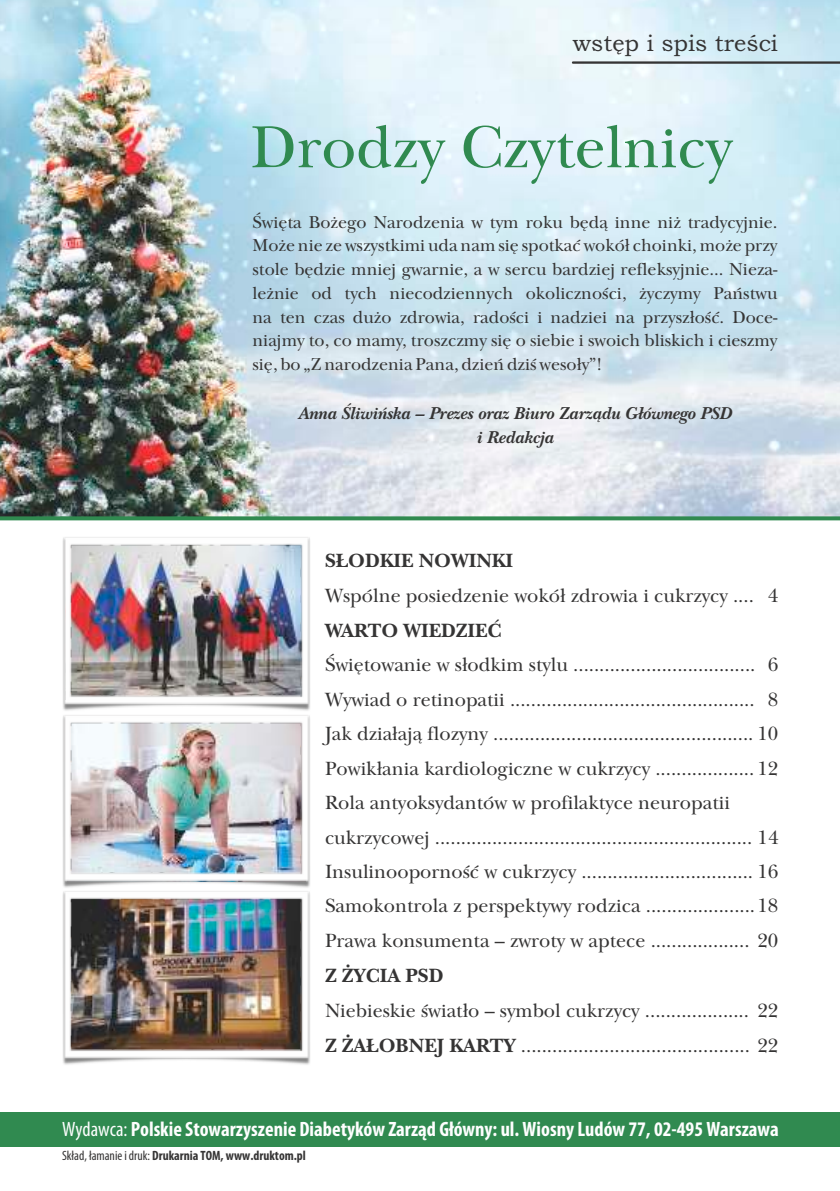
<style>
.page{position:relative;width:840px;height:1191px;background:#fff}
.page>*{position:absolute;margin:0;border:0;box-sizing:border-box;transform-origin:0 0}
.t1{font:62px "Nebraska";color:#308a50}
.t2{font:23.4px "Bookman Old Style";color:#353434}
.t3{font:700 condensed 20.8px "Myriad Pl";color:#fefefe}
.t4{font:20px/34.4px "Nebraska";color:#353434}
.t5{font:700 20px "Nebraska";color:#353434}
.t6{font:18px/23.8px "Nebraska";color:#353434;text-align:justify}
.t7{font:italic 700 18px/24.8px "Nebraska";color:#353434;text-align:center}
.t8{font:700 condensed 13.4px "Myriad Pl";color:#353434}
.s1{font-weight:700}
.s2{font-weight:400}
</style>
<div class="page">
<img style="left:0;top:0;width:839px;height:516px">
<img style="left:62px;top:715px;width:248px;height:350px">
<img style="left:62px;top:537px;width:248px;height:174px">
<div style="left:0;top:1112px;width:839px;height:34px;background:#308a50"></div>
<hr style="left:572px;top:61px;width:267px;height:3px;background:#353434">
<svg style="left:0;top:516px;width:839px;height:4px;background:#3c8e5a"></svg>
<p class="t2" style="left:572px;top:34px;width:206px">wstęp i spis treści</p>
<h1 class="t1" style="left:250px;top:122px;width:482px">Drodzy Czytelnicy</h1>
<p class="t6" style="left:252px;top:212px;width:526px">Święta Bożego Narodzenia w tym roku będą inne niż tradycyjnie.<br>Może nie ze wszystkimi uda nam się spotkać wokół choinki, może przy stole będzie mniej gwarnie, a w sercu bardziej refleksyjnie... Nieza&shy;leżnie od tych niecodziennych okoliczności, życzymy Państwu na ten czas dużo zdrowia, radości i nadziei na przyszłość. Doce&shy;niajmy to, co mamy, troszczmy się o siebie i swoich bliskich i cieszmy się, bo „Z narodzenia Pana, dzień dziś wesoły”!</p>
<p class="t7" style="left:298px;top:402px;width:435px">Anna Śliwińska – Prezes oraz Biuro Zarządu Głównego PSD i Redakcja</p>
<p class="t5" style="left:325px;top:552px;width:189px">SŁODKIE NOWINKI</p>
<p class="t4" style="left:325px;top:580px;width:454px">Wspólne posiedzenie wokół zdrowia i cukrzycy .... 4</p>
<p class="t5" style="left:325px;top:622px;width:178px">WARTO WIEDZIEĆ</p>
<p class="t4" style="left:325px;top:649px;width:454px">Świętowanie w słodkim stylu ................................... 6<br>Wywiad o retinopatii ............................................... 8<br>Jak działają flozyny .................................................. 10<br>Powikłania kardiologiczne w cukrzycy ................... 12<br>Rola antyoksydantów w profilaktyce neuropatii cukrzycowej ............................................................. 14<br>Insulinooporność w cukrzycy ................................. 16<br>Samokontrola z perspektywy rodzica ..................... 18<br>Prawa konsumenta – zwroty w aptece ................... 20</p>
<p class="t5" style="left:325px;top:967px;width:120px">Z ŻYCIA PSD</p>
<p class="t4" style="left:325px;top:994px;width:454px;line-height:35.4px">Niebieskie światło – symbol cukrzycy .................... 22<br><span class="s1">Z ŻAŁOBNEJ KARTY</span> ............................................ 22</p>
<p class="t3" style="left:62px;top:1120px;width:718px"><span class="s2">Wydawca:</span> Polskie Stowarzyszenie Diabetyków Zarząd Główny: ul. Wiosny Ludów 77, 02-495 Warszawa</p>
<p class="t8" style="left:62px;top:1149px;width:245px"><span class="s2">Skład, łamanie i druk:</span> Drukarnia TOM, www.druktom.pl</p>
</div>
